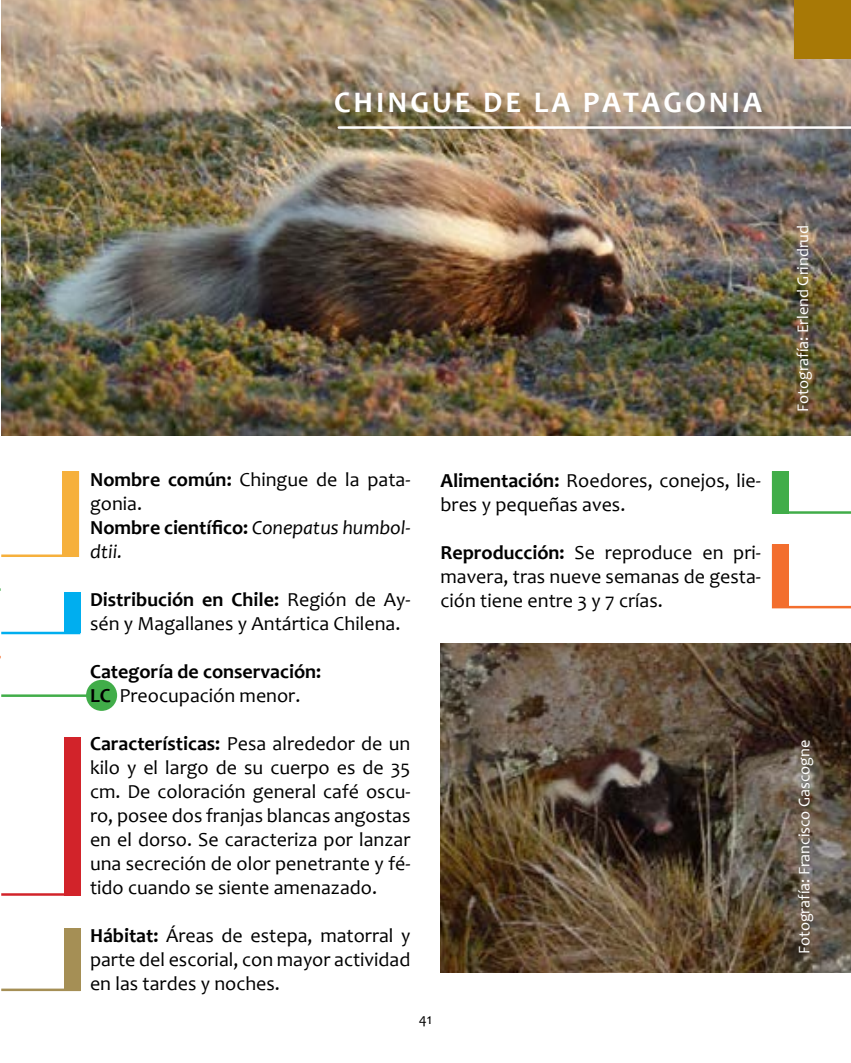
<style>
.page{position:relative;width:851px;height:1063px;background:#fff}
.page>*{position:absolute;margin:0;border:0;box-sizing:border-box;transform-origin:0 0}
.t1{font:700 30px "Candara";letter-spacing:.1em;color:#fff}
.t2{font:20px/24px "Candara";color:#000;text-align:justify}
.t3{font:700 20px/24px "Candara";color:#000}
.t4{font:16.25px "Candara";color:#fff}
.t5{font:15px "Candara";color:#000}
.s1{font-weight:400}
.s2{font-weight:400;font-style:italic}
.s3{font-weight:700}
</style>
<div class="page">
<div style="left:86px;top:680px;width:31px;height:31px;background:#41ad49;border-radius:50%"></div>
<hr style="left:1px;top:694px;width:89px;height:3px;background:#41ad49">
<img style="left:1px;top:0;width:849px;height:436px">
<svg style="left:1px;top:471px;width:79px;height:86px"></svg>
<svg style="left:772px;top:544px;width:78px;height:65px"></svg>
<svg style="left:788px;top:471px;width:62px;height:43px"></svg>
<svg style="left:0;top:588px;width:81px;height:71px"></svg>
<svg style="left:1px;top:737px;width:80px;height:159px"></svg>
<svg style="left:1px;top:928px;width:80px;height:64px"></svg>
<div style="left:62px;top:471px;width:17px;height:86px;background:#f6b03c"></div>
<div style="left:771px;top:471px;width:17px;height:43px;background:#41ad49"></div>
<div style="left:771px;top:544px;width:17px;height:64px;background:#f36e2e"></div>
<div style="left:64px;top:592px;width:16px;height:41px;background:#00aeef"></div>
<div style="left:64px;top:737px;width:16px;height:158px;background:#d2232a"></div>
<div style="left:64px;top:928px;width:16px;height:63px;background:#a58f55"></div>
<hr style="left:339px;top:126px;width:511px;height:3px;background:#fff">
<div style="left:794px;top:0;width:56px;height:58px;background:#a87906"></div>
<img style="left:440px;top:643px;width:410px;height:330px">
<h1 class="t1" style="left:334px;top:83px;width:429px">CHINGUE DE LA PATAGONIA</h1>
<p class="t3" style="left:90px;top:467px;width:322px">Nombre común: <span class="s1">Chingue de la pata&shy;gonia.<br></span>Nombre científico: <span class="s2">Conepatus humbol&shy;dtii.</span></p>
<p class="t2" style="left:90px;top:587px;width:322px"><span class="s3">Distribución en Chile:</span> Región de Ay&shy;sén y Magallanes y Antártica Chilena.</p>
<p class="t3" style="left:90px;top:659px;width:233px">Categoría de conservación:<br>LC <span class="s1">Preocupación menor.</span></p>
<p class="t2" style="left:90px;top:731px;width:322px"><span class="s3">Características:</span> Pesa alrededor de un kilo y el largo de su cuerpo es de 35 cm. De coloración general café oscu&shy;ro, posee dos franjas blancas angostas en el dorso. Se caracteriza por lanzar una secreción de olor penetrante y fé&shy;tido cuando se siente amenazado.</p>
<p class="t2" style="left:90px;top:923px;width:322px"><span class="s3">Hábitat:</span> Áreas de estepa, matorral y parte del escorial, con mayor actividad en las tardes y noches.</p>
<p class="t5" style="left:419px;top:1010px;width:15px">41</p>
<p class="t2" style="left:440px;top:468px;width:322px"><span class="s3">Alimentación:</span> Roedores, conejos, lie&shy;bres y pequeñas aves.</p>
<p class="t2" style="left:440px;top:540px;width:322px"><span class="s3">Reproducción:</span> Se reproduce en pri&shy;mavera, tras nueve semanas de gesta&shy;ción tiene entre 3 y 7 crías.</p>
<p class="t4" style="left:792px;top:412px;width:189px;rotate:-90deg">Fotografía: Erlend Grindrud</p>
<p class="t4" style="left:793px;top:954px;width:216px;rotate:-90deg">Fotografía: Francisco Gascogne</p>
</div>
